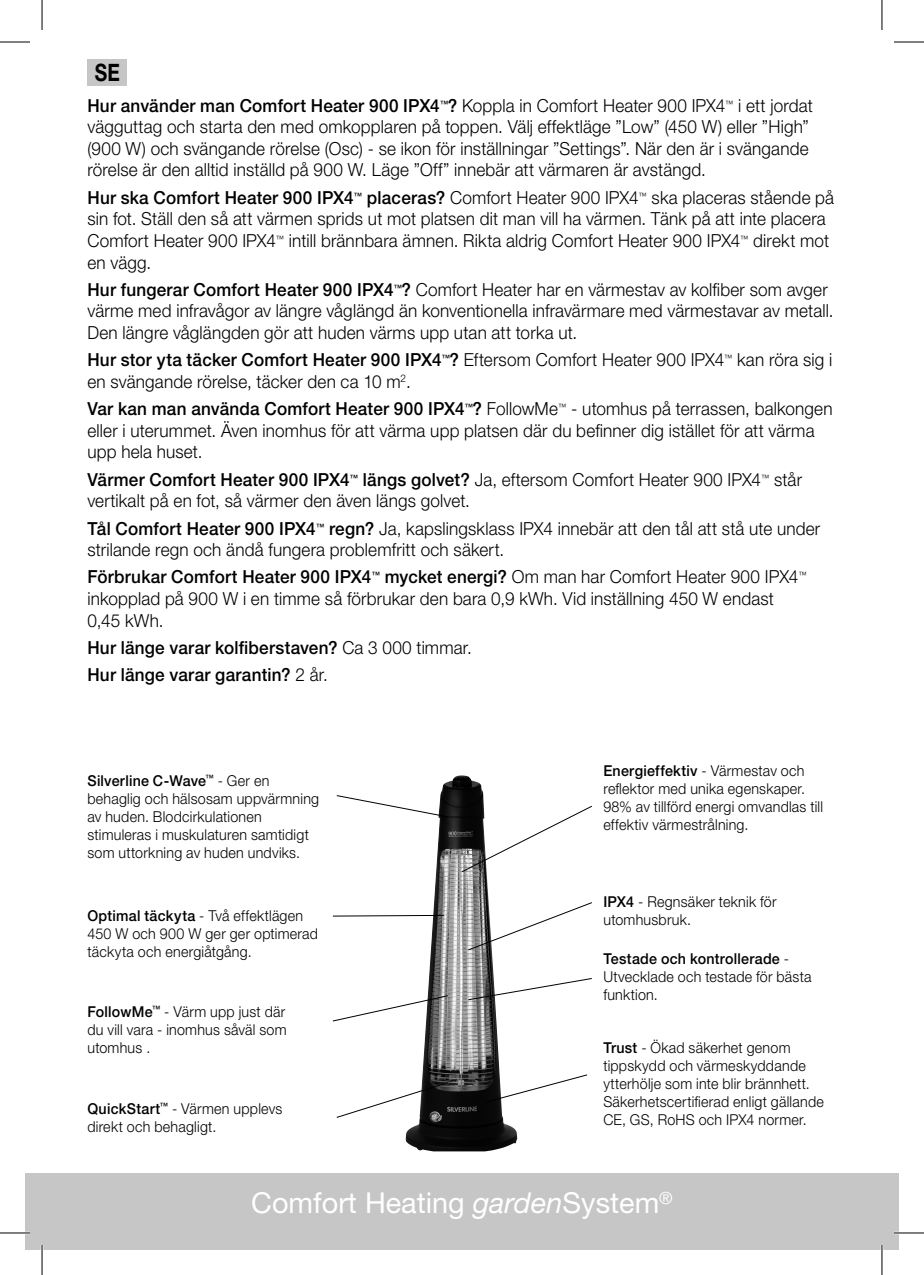
<style>
.page{position:relative;width:924px;height:1275px;background:#fff}
.page>*{position:absolute;margin:0;border:0;box-sizing:border-box;transform-origin:0 0}
.t1{font:28.8px "Helvetica Neue LT Std";color:#fff}
.t2{font:700 24px "Helvetica Neue LT Std";color:#000;scale:.8 1}
.t3{font:300 18px/21.6px "Helvetica Neue LT Std";letter-spacing:.01em;color:#000;scale:.95 1}
.t4{font:500 18px/27.2px "Helvetica Neue LT Std";letter-spacing:.015em;color:#000;scale:.95 1}
.t5{font:300 15px/18px "Helvetica Neue LT Std";letter-spacing:.015em;color:#000;scale:.95 1}
.s1{font-weight:500}
.s2{font-weight:300}
.s3{font-style:italic}
</style>
<div class="page">
<div style="left:25px;top:1173px;width:873px;height:77px;background:#c6c6c6"></div>
<div style="left:87px;top:59px;width:40px;height:26px;background:#c6c6c6"></div>
<img style="left:405px;top:775px;width:112px;height:376px">
<svg style="left:336px;top:795px;width:112px;height:22px"></svg>
<svg style="left:332px;top:915px;width:112px;height:1px"></svg>
<svg style="left:332px;top:995px;width:116px;height:26px"></svg>
<svg style="left:336px;top:1082px;width:112px;height:36px"></svg>
<svg style="left:484px;top:1074px;width:103px;height:29px"></svg>
<svg style="left:467px;top:978px;width:125px;height:22px"></svg>
<svg style="left:467px;top:902px;width:125px;height:48px"></svg>
<svg style="left:461px;top:805px;width:131px;height:67px"></svg>
<hr style="left:0;top:1231px;width:30px;height:3px;background:#fff">
<hr style="left:893px;top:1231px;width:30px;height:3px;background:#fff">
<hr style="left:41px;top:1245px;width:2px;height:30px;background:#fff">
<hr style="left:880px;top:1245px;width:2px;height:30px;background:#fff">
<hr style="left:0;top:42px;width:30px;height:1px;background:#000">
<hr style="left:893px;top:42px;width:30px;height:1px;background:#000">
<hr style="left:0;top:1232px;width:30px;height:1px;background:#000">
<hr style="left:893px;top:1232px;width:30px;height:1px;background:#000">
<hr style="left:42px;top:0;width:1px;height:30px;background:#000">
<hr style="left:42px;top:1245px;width:1px;height:30px;background:#000">
<hr style="left:881px;top:0;width:1px;height:30px;background:#000">
<hr style="left:881px;top:1245px;width:1px;height:30px;background:#000">
<h2 class="t2" style="left:95px;top:57px;width:33px">SE</h2>
<p class="t3" style="left:87px;top:94px;width:764px"><span class="s1">Hur använder man Comfort Heater 900 IPX4</span><sup>™</sup><span class="s1">?</span> Koppla in Comfort Heater 900 IPX4<sup>™</sup> i ett jordat vägguttag och starta den med omkopplaren på toppen. Välj effektläge ”Low” (450 W) eller ”High” (900 W) och svängande rörelse (Osc) - se ikon för inställningar ”Settings”. När den är i svängande rörelse är den alltid inställd på 900 W. Läge ”Off” innebär att värmaren är avstängd.</p>
<p class="t3" style="left:87px;top:186px;width:787px"><span class="s1">Hur ska Comfort Heater 900 IPX4</span><sup>™</sup> <span class="s1">placeras?</span> Comfort Heater 900 IPX4<sup>™</sup> ska placeras stående på sin fot. Ställ den så att värmen sprids ut mot platsen dit man vill ha värmen. Tänk på att inte placera Comfort Heater 900 IPX4<sup>™</sup> intill brännbara ämnen. Rikta aldrig Comfort Heater 900 IPX4<sup>™</sup> direkt mot en vägg.</p>
<p class="t3" style="left:87px;top:278px;width:786px"><span class="s1">Hur fungerar Comfort Heater 900 IPX4</span><sup>™</sup><span class="s1">?</span> Comfort Heater har en värmestav av kolfiber som avger värme med infravågor av längre våglängd än konventionella infravärmare med värmestavar av metall.<br>Den längre våglängden gör att huden värms upp utan att torka ut.</p>
<p class="t3" style="left:87px;top:349px;width:785px"><span class="s1">Hur stor yta täcker Comfort Heater 900 IPX4</span><sup>™</sup><span class="s1">?</span> Eftersom Comfort Heater 900 IPX4<sup>™</sup> kan röra sig i en svängande rörelse, täcker den ca 10 m<sup>2</sup>.</p>
<p class="t3" style="left:87px;top:397px;width:785px"><span class="s1">Var kan man använda Comfort Heater 900 IPX4</span><sup>™</sup><span class="s1">?</span> FollowMe<sup>™</sup> - utomhus på terrassen, balkongen eller i uterummet. Även inomhus för att värma upp platsen där du befinner dig istället för att värma upp hela huset.</p>
<p class="t3" style="left:87px;top:468px;width:753px"><span class="s1">Värmer Comfort Heater 900 IPX4</span><sup>™</sup> <span class="s1">längs golvet?</span> Ja, eftersom Comfort Heater 900 IPX4<sup>™</sup> står vertikalt på en fot, så värmer den även längs golvet.</p>
<p class="t3" style="left:87px;top:517px;width:772px"><span class="s1">Tål Comfort Heater 900 IPX4</span><sup>™</sup> <span class="s1">regn?</span> Ja, kapslingsklass IPX4 innebär att den tål att stå ute under strilande regn och ändå fungera problemfritt och säkert.</p>
<p class="t3" style="left:87px;top:566px;width:758px"><span class="s1">Förbrukar Comfort Heater 900 IPX4</span><sup>™</sup> <span class="s1">mycket energi?</span> Om man har Comfort Heater 900 IPX4<sup>™ </sup>inkopplad på 900 W i en timme så förbrukar den bara 0,9 kWh. Vid inställning 450 W endast<br>0,45 kWh.</p>
<p class="t4" style="left:87px;top:634px;width:406px">Hur länge varar kolfiberstaven? <span class="s2">Ca 3 000 timmar.<br></span>Hur länge varar garantin? <span class="s2">2 år.</span></p>
<p class="t5" style="left:87px;top:771px;width:245px"><span class="s1">Silverline C-Wave</span><sup>™</sup> - Ger en behaglig och hälsosam uppvärmning av huden. Blodcirkulationen stimuleras i muskulaturen samtidigt som uttorkning av huden undviks.</p>
<p class="t5" style="left:87px;top:906px;width:244px"><span class="s1">Optimal täckyta</span> - Två effektlägen<br>450 W och 900 W ger ger optimerad täckyta och energiåtgång.</p>
<p class="t5" style="left:87px;top:1002px;width:211px;text-align:justify"><span class="s1">FollowMe</span><sup>™</sup> - Värm upp just där du vill vara - inomhus såväl som utomhus .</p>
<p class="t5" style="left:87px;top:1099px;width:206px"><span class="s1">QuickStart</span><sup>™</sup> - Värmen upplevs direkt och behagligt.</p>
<p class="t5" style="left:603px;top:761px;width:233px"><span class="s1">Energieffektiv</span> - Värmestav och reflektor med unika egenskaper.<br>98% av tillförd energi omvandlas till effektiv värmestrålning.</p>
<p class="t5" style="left:603px;top:892px;width:184px"><span class="s1">IPX4</span> - Regnsäker teknik för utomhusbruk.</p>
<p class="t5" style="left:603px;top:949px;width:220px"><span class="s1">Testade och kontrollerade</span> -<br>Utvecklade och testade för bästa funktion.</p>
<p class="t5" style="left:603px;top:1038px;width:233px"><span class="s1">Trust</span> - Ökad säkerhet genom tippskydd och värmeskyddande ytterhölje som inte blir brännhett.<br>Säkerhetscertifierad enligt gällande<br>CE, GS, RoHS och IPX4 normer.</p>
<h1 class="t1" style="left:251px;top:1186px;width:422px">Comfort Heating <span class="s3">garden</span>System<sup>®</sup></h1>
</div>
